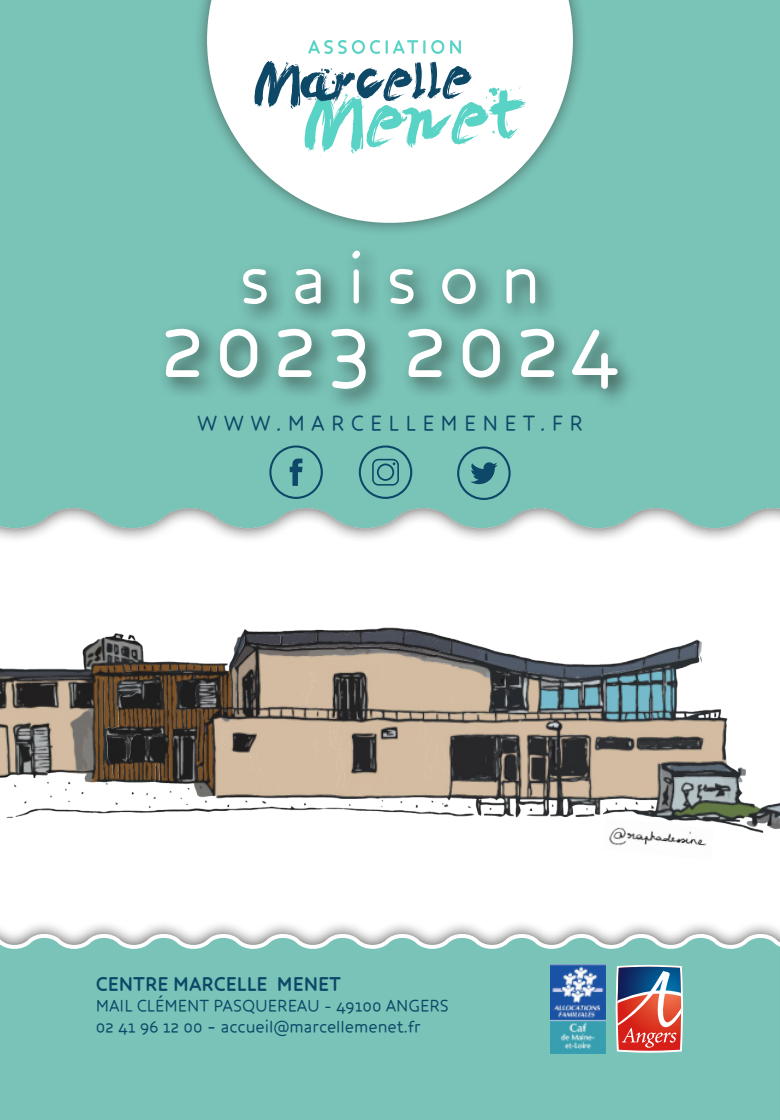
<style>
.page{position:relative;width:780px;height:1120px;background:#fff}
.page>*{position:absolute;margin:0;border:0;box-sizing:border-box;transform-origin:0 0}
.t1{font:90.5px "Core Humanist Sans";letter-spacing:.1em;color:#fff}
.t2{font:70.5px "Core Humanist Sans";letter-spacing:.3em;color:#fff}
.t3{font:22.5px "Core Humanist Sans";letter-spacing:.28em;color:#0d4868}
.t4{font:700 20px "Core Humanist Sans";color:#0d4868}
.t5{font:17.5px/20.5px "Core Humanist Sans";color:#0d4868}
.s1{font-size:20px}
</style>
<div class="page">
<img style="left:609px;top:833px;width:98px;height:13px">
<img style="left:0;top:628px;width:780px;height:205px">
<div style="left:0;top:0;width:780px;height:539px;background:#7ac3b7"></div>
<div style="left:193px;top:0;width:393px;height:237px;background:#191917;opacity:.49"></div>
<svg style="left:207px;top:0;width:366px;height:223px"></svg>
<svg style="left:308px;top:40px;width:72px;height:14px"></svg>
<hr style="left:385px;top:40px;width:3px;height:14px;background:#59d3c5">
<svg style="left:393px;top:40px;width:32px;height:14px"></svg>
<svg style="left:431px;top:40px;width:13px;height:14px"></svg>
<svg style="left:450px;top:40px;width:11px;height:14px"></svg>
<svg style="left:254px;top:61px;width:271px;height:95px"></svg>
<div style="left:0;top:921px;width:780px;height:199px;background:#191917;opacity:.75"></div>
<div style="left:0;top:954px;width:780px;height:166px;background:#7ac3b8"></div>
<svg style="left:0;top:928px;width:780px;height:26px"></svg>
<img style="left:550px;top:964px;width:55px;height:89px">
<svg style="left:615px;top:965px;width:68px;height:87px"></svg>
<svg style="left:269px;top:445px;width:54px;height:54px;background:#65aca8"></svg>
<svg style="left:359px;top:445px;width:53px;height:54px;background:#64aaa7"></svg>
<svg style="left:457px;top:446px;width:53px;height:54px;background:#5fa5a3"></svg>
<div style="left:235px;top:244px;width:322px;height:81px;background:#191917;opacity:.7"></div>
<div style="left:159px;top:321px;width:480px;height:90px;background:#191917;opacity:.7"></div>
<h2 class="t2" style="left:239px;top:234px;width:303px">saison</h2>
<h1 class="t1" style="left:160px;top:288px;width:462px">2023 2024</h1>
<p class="t3" style="left:197px;top:408px;width:387px">WWW.MARCELLEMENET.FR</p>
<p class="t4" style="left:96px;top:971px;width:247px">CENTRE MARCELLE MENET</p>
<p class="t5" style="left:96px;top:996px;width:354px">MAIL CLÉMENT PASQUEREAU - 49100 ANGERS<br>02 41 96 12 00 <span class="s1">-</span> accueil@marcellemenet.fr</p>
</div>
